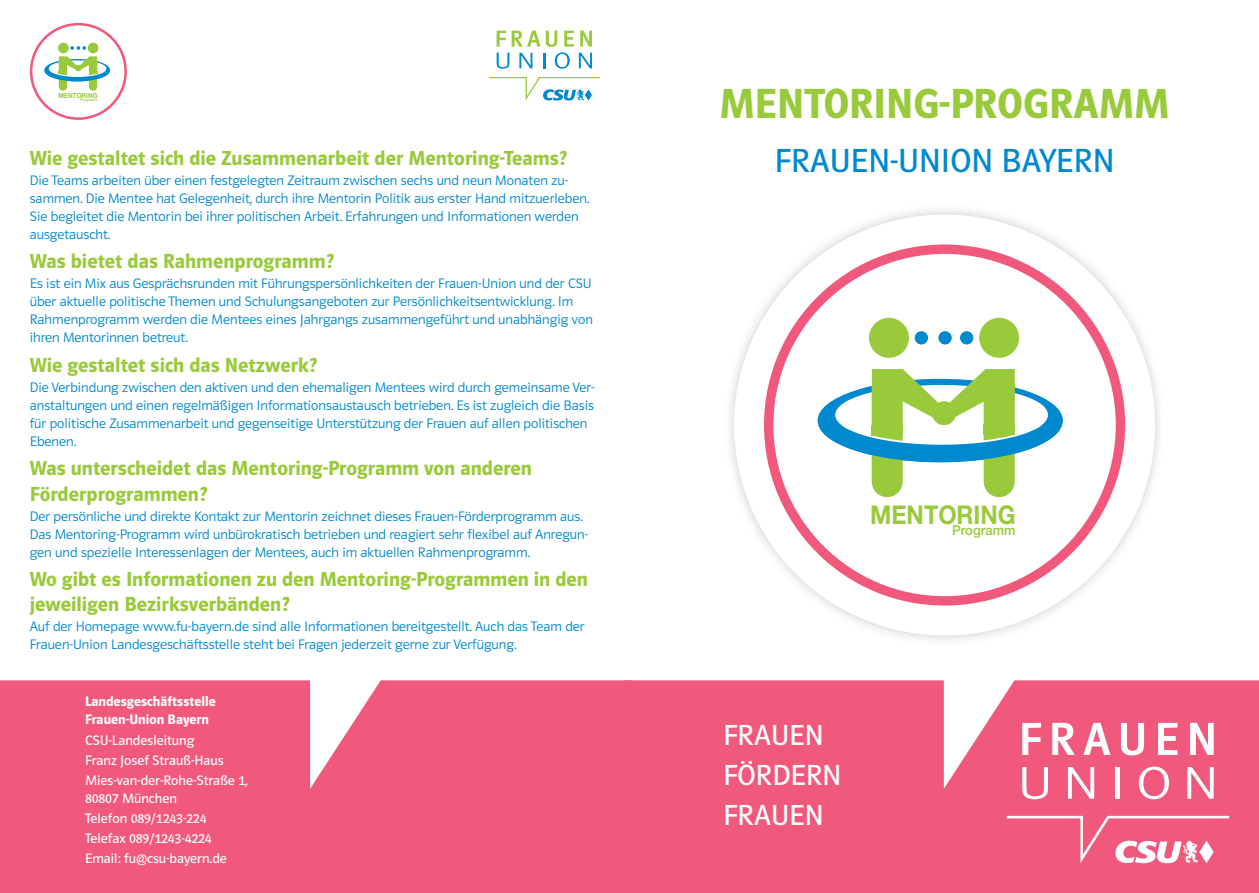
<style>
.page{position:relative;width:1259px;height:893px;background:#fff}
.page>*{position:absolute;margin:0;border:0;box-sizing:border-box;transform-origin:0 0}
.t1{font:600 43.5px "Polo 22 R";color:#99ca3b}
.t2{font:34.5px "Polo 22 R Buch";color:#0089cf}
.t3{font:30px/39.8px "Polo 22 R Buch";color:#fff}
.t4{font:700 25.8px "Helvetica Neue";color:#99ca3b;scale:.91 1}
.t5{font:600 21px/25.2px "Polo 22 R";color:#99ca3b}
.t6{font:14.25px/18px "Polo 22 R Leicht";color:#0089cf}
.t7{font:14.25px/20.1px "Polo 22 R Buch";color:#fff}
.t8{font:600 14.25px/18px "Polo 22 R";color:#fff}
.t9{font:500 13.65px "Helvetica Neue";color:#99ca3b;scale:.96 1}
.t10{font:700 6.9px "Helvetica Neue";color:#99ca3b;scale:.91 1}
.t11{font:500 3.6px "Helvetica Neue";color:#99ca3b;scale:.96 1}
</style>
<div class="page">
<div style="left:631px;top:680px;width:628px;height:213px;background:#f0597c"></div>
<div style="left:0;top:680px;width:631px;height:213px;background:#f0597c"></div>
<svg style="left:1006px;top:816px;width:223px;height:47px;background:#f27693"></svg>
<svg style="left:1022px;top:767px;width:26px;height:32px"></svg>
<svg style="left:1068px;top:767px;width:26px;height:32px"></svg>
<hr style="left:1115px;top:767px;width:4px;height:32px;background:#fff">
<svg style="left:1139px;top:767px;width:30px;height:32px"></svg>
<svg style="left:1187px;top:767px;width:26px;height:32px"></svg>
<svg style="left:1022px;top:723px;width:19px;height:32px"></svg>
<svg style="left:1052px;top:723px;width:23px;height:32px"></svg>
<svg style="left:1083px;top:723px;width:27px;height:32px"></svg>
<svg style="left:1121px;top:723px;width:23px;height:32px"></svg>
<svg style="left:1158px;top:723px;width:19px;height:32px"></svg>
<svg style="left:1190px;top:723px;width:23px;height:32px"></svg>
<img style="left:730px;top:210px;width:429px;height:430px">
<div style="left:734px;top:215px;width:421px;height:420px;background:#fff;border-radius:50%"></div>
<div style="left:764px;top:244px;width:361px;height:362px;border:9px solid #f0597c;border-radius:50%"></div>
<div style="left:914px;top:331px;width:14px;height:13px;background:#0089cf;border-radius:50%"></div>
<div style="left:938px;top:331px;width:13px;height:13px;background:#0089cf;border-radius:50%"></div>
<div style="left:960px;top:331px;width:13px;height:13px;background:#0089cf;border-radius:50%"></div>
<svg style="left:817px;top:379px;width:246px;height:83px"></svg>
<div style="left:836px;top:386px;width:211px;height:58px;background:#fff;border-radius:50%"></div>
<div style="left:869px;top:318px;width:40px;height:40px;background:#99ca3b;border-radius:50%"></div>
<div style="left:979px;top:318px;width:40px;height:40px;background:#99ca3b;border-radius:50%"></div>
<div style="left:932px;top:401px;width:24px;height:24px;background:#99ca3b;border-radius:50%"></div>
<div style="left:871px;top:388px;width:31px;height:94px;background:#99ca3b"></div>
<div style="left:983px;top:388px;width:31px;height:94px;background:#99ca3b"></div>
<svg style="left:872px;top:369px;width:142px;height:49px"></svg>
<svg style="left:820px;top:424px;width:240px;height:38px"></svg>
<div style="left:871px;top:425px;width:31px;height:10px;background:#99ca3b"></div>
<div style="left:983px;top:424px;width:31px;height:11px;background:#99ca3b"></div>
<div style="left:30px;top:23px;width:97px;height:97px;border:3px solid #f0597c;border-radius:50%"></div>
<svg style="left:70px;top:46px;width:16px;height:4px"></svg>
<div style="left:58px;top:43px;width:11px;height:10px;background:#99ca3b;border-radius:50%"></div>
<div style="left:88px;top:43px;width:10px;height:10px;background:#99ca3b;border-radius:50%"></div>
<div style="left:59px;top:61px;width:8px;height:26px;background:#99ca3b"></div>
<div style="left:89px;top:61px;width:8px;height:26px;background:#99ca3b"></div>
<svg style="left:45px;top:56px;width:64px;height:25px"></svg>
<svg style="left:489px;top:77px;width:111px;height:24px"></svg>
<svg style="left:496px;top:31px;width:96px;height:38px"></svg>
<p class="t10" style="left:58px;top:90px;width:44px">MENTORING</p>
<p class="t11" style="left:80px;top:97px;width:19px">Programm</p>
<h3 class="t5" style="left:30px;top:145px;width:539px">Wie gestaltet sich die Zusammenarbeit der Mentoring-Teams?</h3>
<p class="t6" style="left:30px;top:171px;width:561px">Die Teams arbeiten über einen festgelegten Zeitraum zwischen sechs und neun Monaten zu&shy;sammen. Die Mentee hat Gelegenheit, durch ihre Mentorin Politik aus erster Hand mitzuerleben.<br>Sie begleitet die Mentorin bei ihrer politischen Arbeit. Erfahrungen und Informationen werden ausgetauscht.</p>
<h3 class="t5" style="left:30px;top:249px;width:306px">Was bietet das Rahmenprogramm?</h3>
<p class="t6" style="left:30px;top:275px;width:564px">Es ist ein Mix aus Gesprächsrunden mit Führungspersönlichkeiten der Frauen-Union und der CSU über aktuelle politische Themen und Schulungsangeboten zur Persönlichkeitsentwicklung. Im Rahmenprogramm werden die Mentees eines Jahrgangs zusammengeführt und unabhängig von ihren Mentorinnen betreut.</p>
<h3 class="t5" style="left:30px;top:353px;width:289px">Wie gestaltet sich das Netzwerk?</h3>
<p class="t6" style="left:30px;top:378px;width:566px">Die Verbindung zwischen den aktiven und den ehemaligen Mentees wird durch gemeinsame Ver&shy;anstaltungen und einen regelmäßigen Informationsaustausch betrieben. Es ist zugleich die Basis für politische Zusammenarbeit und gegenseitige Unterstützung der Frauen auf allen politischen Ebenen.</p>
<h3 class="t5" style="left:30px;top:456px;width:504px">Was unterscheidet das Mentoring-Programm von anderen<br>Förderprogrammen?</h3>
<p class="t6" style="left:30px;top:507px;width:560px">Der persönliche und direkte Kontakt zur Mentorin zeichnet dieses Frauen-Förderprogramm aus.<br>Das Mentoring-Programm wird unbürokratisch betrieben und reagiert sehr flexibel auf Anregun&shy;gen und spezielle Interessenlagen der Mentees, auch im aktuellen Rahmenprogramm.</p>
<h3 class="t5" style="left:30px;top:567px;width:560px">Wo gibt es Informationen zu den Mentoring-Programmen in den jeweiligen Bezirksverbänden?</h3>
<p class="t6" style="left:30px;top:618px;width:556px">Auf der Homepage www.fu-bayern.de sind alle Informationen bereitgestellt. Auch das Team der<br>Frauen-Union Landesgeschäftsstelle steht bei Fragen jederzeit gerne zur Verfügung.</p>
<p class="t8" style="left:85px;top:693px;width:132px">Landesgeschäftsstelle<br>Frauen-Union Bayern</p>
<p class="t7" style="left:85px;top:730px;width:164px">CSU-Landesleitung<br>Franz Josef Strauß-Haus<br>Mies-van-der-Rohe-Straße 1,</p>
<p class="t7" style="left:85px;top:788px;width:143px">80807 München<br>Telefon 089/1243-224<br>Telefax 089/1243-4224<br>Email: fu@csu-bayern.de</p>
<h1 class="t1" style="left:719px;top:80px;width:451px">MENTORING-PROGRAMM</h1>
<h2 class="t2" style="left:774px;top:142px;width:341px">FRAUEN-UNION BAYERN</h2>
<h3 class="t4" style="left:870px;top:494px;width:161px">MENTORING</h3>
<p class="t9" style="left:952px;top:519px;width:68px">Programm</p>
<h3 class="t3" style="left:723px;top:716px;width:119px">FRAUEN<br>FÖRDERN<br>FRAUEN</h3>
</div>
